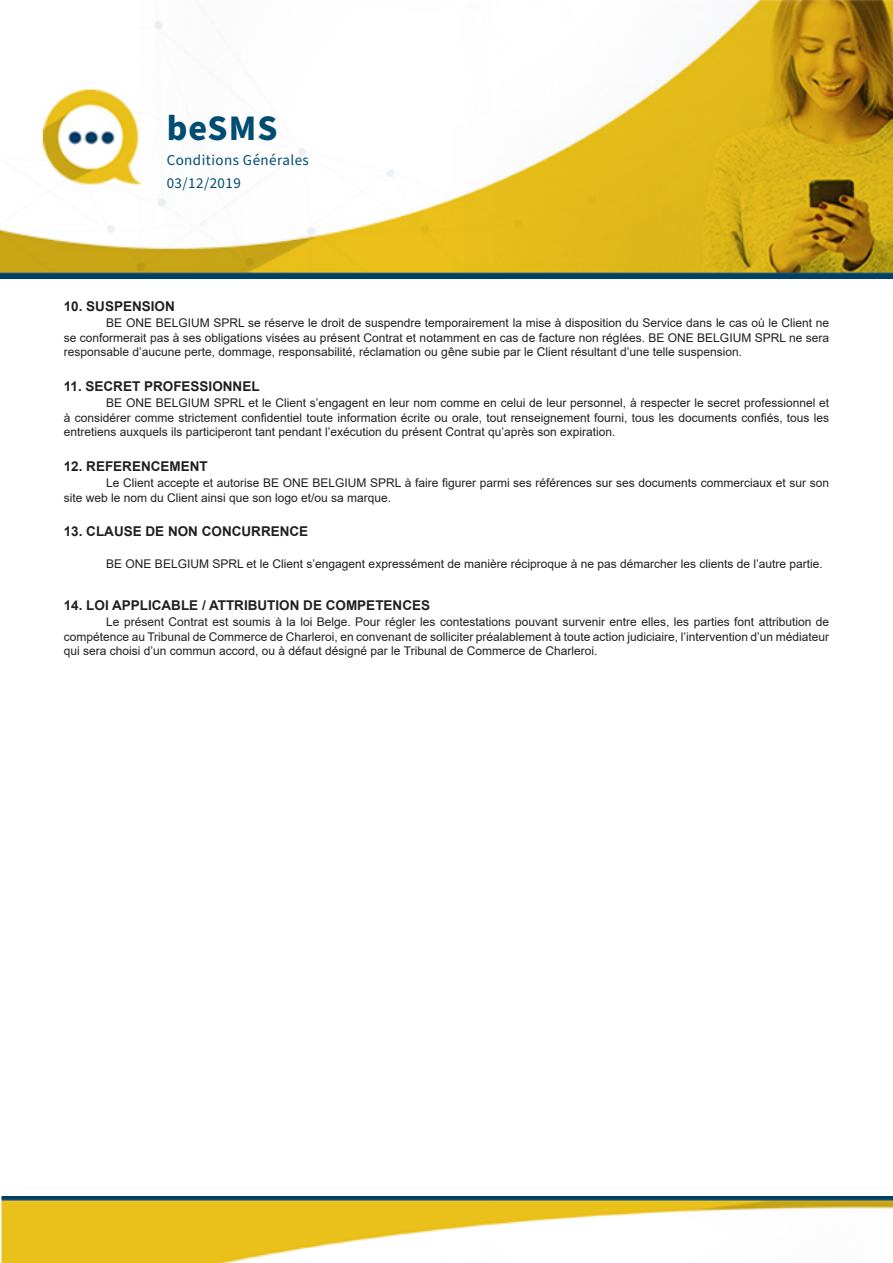
<style>
.page{position:relative;width:893px;height:1263px;background:#fff}
.page>*{position:absolute;margin:0;border:0;box-sizing:border-box;transform-origin:0 0}
.t1{font:700 36px "Source Sans Pro";letter-spacing:.03em;color:#004c72}
.t2{font:15px "Source Sans Pro";letter-spacing:.03em;color:#004c72}
.t3{font:700 13.5px "Arial";color:#231f20}
.t4{font:12px/14.4px "Arial";color:#231f20;text-align:justify}
</style>
<div class="page">
<img style="left:0;top:0;width:893px;height:278px">
<img style="left:1px;top:1196px;width:892px;height:67px">
<p class="t1" style="left:167px;top:103px;width:112px">beSMS</p>
<p class="t2" style="left:167px;top:150px;width:144px">Conditions Générales</p>
<p class="t2" style="left:167px;top:173px;width:76px">03/12/2019</p>
<p class="t3" style="left:64px;top:296px;width:113px">10. SUSPENSION</p>
<p class="t4" style="left:64px;top:316px;width:767px;text-indent:43px">BE ONE BELGIUM SPRL se réserve le droit de suspendre temporairement la mise à disposition du Service dans le cas où le Client ne se conformerait pas à ses obligations visées au présent Contrat et notamment en cas de facture non réglées. BE ONE BELGIUM SPRL ne sera responsable d’aucune perte, dommage, responsabilité, réclamation ou gêne subie par le Client résultant d’une telle suspension.</p>
<p class="t3" style="left:64px;top:376px;width:197px">11. SECRET PROFESSIONNEL</p>
<p class="t4" style="left:64px;top:396px;width:767px;text-indent:43px">BE ONE BELGIUM SPRL et le Client s’engagent en leur nom comme en celui de leur personnel, à respecter le secret professionnel et à considérer comme strictement confidentiel toute information écrite ou orale, tout renseignement fourni, tous les documents confiés, tous les entretiens auxquels ils participeront tant pendant l’exécution du présent Contrat qu’après son expiration.</p>
<p class="t3" style="left:64px;top:456px;width:146px">12. REFERENCEMENT</p>
<p class="t4" style="left:64px;top:476px;width:767px;text-indent:43px">Le Client accepte et autorise BE ONE BELGIUM SPRL à faire figurer parmi ses références sur ses documents commerciaux et sur son site web le nom du Client ainsi que son logo et/ou sa marque.</p>
<p class="t3" style="left:64px;top:522px;width:246px">13. CLAUSE DE NON CONCURRENCE</p>
<p class="t4" style="left:106px;top:557px;width:718px">BE ONE BELGIUM SPRL et le Client s’engagent expressément de manière réciproque à ne pas démarcher les clients de l’autre partie.</p>
<p class="t3" style="left:64px;top:596px;width:368px">14. LOI APPLICABLE / ATTRIBUTION DE COMPETENCES</p>
<p class="t4" style="left:64px;top:615px;width:767px;text-indent:43px">Le présent Contrat est soumis à la loi Belge. Pour régler les contestations pouvant survenir entre elles, les parties font attribution de compétence au Tribunal de Commerce de Charleroi, en convenant de solliciter préalablement à toute action judiciaire, l’intervention d’un médiateur qui sera choisi d’un commun accord, ou à défaut désigné par le Tribunal de Commerce de Charleroi.</p>
</div>
